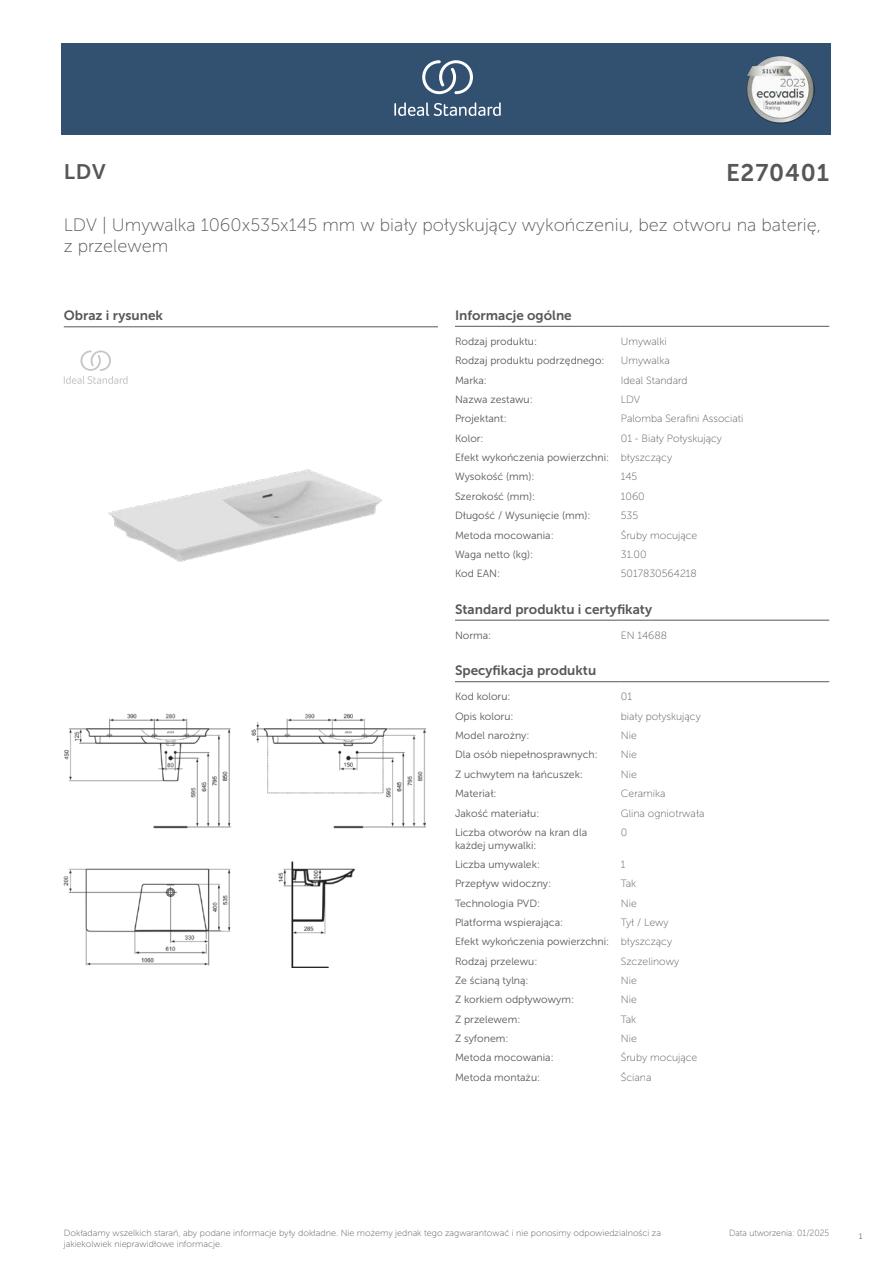
<style>
.page{position:relative;width:893px;height:1263px;background:#fff}
.page>*{position:absolute;margin:0;border:0;box-sizing:border-box;transform-origin:0 0}
.t1{font:24px "Museo Sans 700";letter-spacing:.035em;color:#575756}
.t2{font:21px "Museo Sans 700";color:#575756}
.t3{font:18px/21.6px "Museo Sans 100";color:#575756}
.t4{font:13.5px "Museo Sans 700";color:#575756}
.t5{font:10.5px/19.4px "Museo Sans 300";color:#575756}
.t6{font:10.5px "Museo Sans 100";color:#575756}
.t7{font:9px/10.8px "Museo Sans 100";color:#575756}
.t8{font:9px "Museo Sans 100";color:#575756;scale:.95 1}
.t9{font:300 9px "Calibri";color:#575756;scale:.95 1}
.s1{font-family:"Museo Sans 100"}
</style>
<div class="page">
<div style="left:62px;top:43px;width:769px;height:91px;background:#325070"></div>
<hr style="left:455px;top:326px;width:166px;height:1px;background:#575756">
<hr style="left:621px;top:326px;width:208px;height:1px;background:#575756">
<hr style="left:455px;top:620px;width:166px;height:1px;background:#575756">
<hr style="left:621px;top:620px;width:208px;height:1px;background:#575756">
<hr style="left:455px;top:681px;width:166px;height:1px;background:#575756">
<hr style="left:621px;top:681px;width:208px;height:1px;background:#575756">
<img style="left:64px;top:714px;width:361px;height:253px">
<hr style="left:64px;top:327px;width:374px;height:1px;background:#575756">
<svg style="left:64px;top:350px;width:64px;height:34px"></svg>
<img style="left:108px;top:469px;width:274px;height:93px">
<svg style="left:394px;top:102px;width:107px;height:14px"></svg>
<svg style="left:422px;top:60px;width:51px;height:34px"></svg>
<img style="left:746px;top:56px;width:68px;height:67px">
<h2 class="t2" style="left:64px;top:160px;width:43px">LDV</h2>
<h1 class="t1" style="left:726px;top:160px;width:105px">E270401</h1>
<h3 class="t3" style="left:64px;top:214px;width:759px">LDV | Umywalka 1060x535x145 mm w biały połyskujący wykończeniu, bez otworu na baterię, z przelewem</h3>
<p class="t4" style="left:64px;top:308px;width:101px">Obraz i rysunek</p>
<p class="t4" style="left:455px;top:308px;width:118px">Informacje ogólne</p>
<p class="t5" style="left:455px;top:332px;width:84px">Rodzaj produktu:</p>
<p class="t6" style="left:621px;top:336px;width:47px">Umywalki</p>
<p class="t5" style="left:455px;top:351px;width:151px">Rodzaj produktu podrzędnego:</p>
<p class="t6" style="left:621px;top:355px;width:50px">Umywalka</p>
<p class="t5" style="left:455px;top:370px;width:33px">Marka:</p>
<p class="t6" style="left:621px;top:374px;width:68px">Ideal Standard</p>
<p class="t5" style="left:455px;top:390px;width:79px">Nazwa zestawu:</p>
<p class="t6" style="left:621px;top:394px;width:21px">LDV</p>
<p class="t5" style="left:455px;top:409px;width:53px">Projektant:</p>
<p class="t6" style="left:621px;top:413px;width:124px">Palomba Serafini Associati</p>
<p class="t5" style="left:455px;top:429px;width:30px">Kolor:</p>
<p class="t6" style="left:621px;top:433px;width:103px">01 - Biały Połyskujący</p>
<p class="t5" style="left:455px;top:448px;width:219px">Efekt wykończenia powierzchni: <span class="s1">błyszczący<br></span>Wysokość (mm):</p>
<p class="t6" style="left:621px;top:471px;width:18px">145</p>
<p class="t5" style="left:455px;top:487px;width:82px">Szerokość (mm):</p>
<p class="t6" style="left:621px;top:491px;width:25px">1060</p>
<p class="t5" style="left:455px;top:506px;width:137px">Długość / Wysunięcie (mm):</p>
<p class="t6" style="left:621px;top:510px;width:19px">535</p>
<p class="t5" style="left:455px;top:525px;width:100px">Metoda mocowania:</p>
<p class="t6" style="left:621px;top:529px;width:78px">Śruby mocujące</p>
<p class="t5" style="left:455px;top:545px;width:80px">Waga netto (kg):</p>
<p class="t6" style="left:621px;top:549px;width:27px">31.00</p>
<p class="t5" style="left:455px;top:564px;width:47px">Kod EAN:</p>
<p class="t6" style="left:621px;top:568px;width:77px">5017830564218</p>
<p class="t4" style="left:455px;top:602px;width:199px">Standard produktu i certyfikaty</p>
<p class="t5" style="left:455px;top:626px;width:38px">Norma:</p>
<p class="t6" style="left:621px;top:630px;width:48px">EN 14688</p>
<p class="t4" style="left:455px;top:663px;width:143px">Specyfikacja produktu</p>
<p class="t5" style="left:455px;top:687px;width:57px">Kod koloru:</p>
<p class="t6" style="left:621px;top:691px;width:13px">01</p>
<p class="t5" style="left:455px;top:706px;width:60px">Opis koloru:</p>
<p class="t6" style="left:621px;top:711px;width:81px">biały połyskujący</p>
<p class="t5" style="left:455px;top:726px;width:76px">Model narożny:</p>
<p class="t6" style="left:621px;top:730px;width:17px">Nie</p>
<p class="t5" style="left:455px;top:745px;width:144px">Dla osób niepełnosprawnych:</p>
<p class="t6" style="left:621px;top:749px;width:17px">Nie</p>
<p class="t5" style="left:455px;top:765px;width:130px">Z uchwytem na łańcuszek:</p>
<p class="t6" style="left:621px;top:769px;width:17px">Nie</p>
<p class="t5" style="left:455px;top:784px;width:43px">Materiał:</p>
<p class="t6" style="left:621px;top:788px;width:46px">Ceramika</p>
<p class="t5" style="left:455px;top:803px;width:86px">Jakość materiału:</p>
<p class="t6" style="left:621px;top:807px;width:85px">Glina ogniotrwała</p>
<p class="t5" style="left:455px;top:826px;width:134px;line-height:12.6px">Liczba otworów na kran dla każdej umywalki:</p>
<p class="t6" style="left:621px;top:827px;width:8px">0</p>
<p class="t5" style="left:455px;top:855px;width:87px">Liczba umywalek:</p>
<p class="t6" style="left:621px;top:859px;width:6px">1</p>
<p class="t5" style="left:455px;top:874px;width:98px">Przepływ widoczny:</p>
<p class="t6" style="left:621px;top:878px;width:17px">Tak</p>
<p class="t5" style="left:455px;top:893px;width:87px">Technologia PVD:</p>
<p class="t6" style="left:621px;top:897px;width:17px">Nie</p>
<p class="t5" style="left:455px;top:913px;width:110px">Platforma wspierająca:</p>
<p class="t6" style="left:621px;top:917px;width:49px">Tył / Lewy</p>
<p class="t5" style="left:455px;top:932px;width:219px">Efekt wykończenia powierzchni: <span class="s1">błyszczący<br></span>Rodzaj przelewu:</p>
<p class="t6" style="left:621px;top:955px;width:60px">Szczelinowy</p>
<p class="t5" style="left:455px;top:971px;width:75px">Ze ścianą tylną:</p>
<p class="t6" style="left:621px;top:975px;width:17px">Nie</p>
<p class="t5" style="left:455px;top:990px;width:121px">Z korkiem odpływowym:</p>
<p class="t6" style="left:621px;top:994px;width:17px">Nie</p>
<p class="t5" style="left:455px;top:1009px;width:67px">Z przelewem:</p>
<p class="t6" style="left:621px;top:1013px;width:17px">Tak</p>
<p class="t5" style="left:455px;top:1029px;width:55px">Z syfonem:</p>
<p class="t6" style="left:621px;top:1033px;width:17px">Nie</p>
<p class="t5" style="left:455px;top:1048px;width:100px">Metoda mocowania:</p>
<p class="t6" style="left:621px;top:1052px;width:78px">Śruby mocujące</p>
<p class="t5" style="left:455px;top:1067px;width:87px">Metoda montażu:</p>
<p class="t6" style="left:621px;top:1071px;width:32px">Ściana</p>
<p class="t7" style="left:64px;top:1227px;width:599px">Dokładamy wszelkich starań, aby podane informacje były dokładne. Nie możemy jednak tego zagwarantować i nie ponosimy odpowiedzialności za jakiekolwiek nieprawidłowe informacje.</p>
<p class="t8" style="left:729px;top:1228px;width:107px">Data utworzenia: 01/2025</p>
<p class="t9" style="left:858px;top:1230px;width:6px">1</p>
</div>
